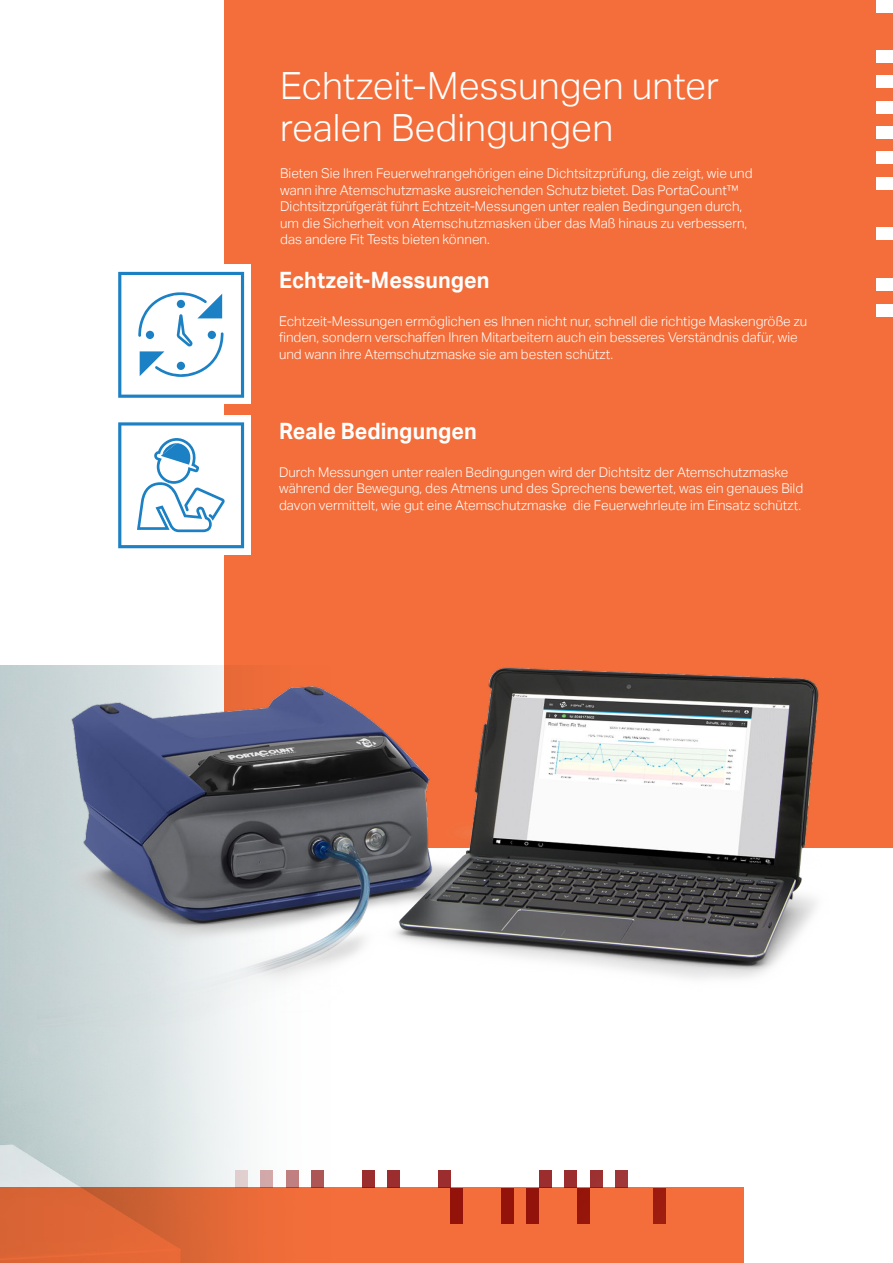
<style>
.page{position:relative;width:893px;height:1263px;background:#fff}
.page>*{position:absolute;margin:0;border:0;box-sizing:border-box;transform-origin:0 0}
.t1{font:300 37.5px/42px "Aktiv Grotesk";color:#fff}
.t2{font:700 22.5px "Aktiv Grotesk";letter-spacing:.005em;color:#fff;scale:.95 1}
.t3{font:300 13.5px/16.5px "Aktiv Grotesk";color:#fff}
</style>
<div class="page">
<div style="left:224px;top:0;width:669px;height:847px;background:#f36e3a"></div>
<svg style="left:0;top:1187px;width:743px;height:76px;background:#ea6a37"></svg>
<div style="left:501px;top:1187px;width:13px;height:36px;background:#93130a"></div>
<div style="left:653px;top:1187px;width:13px;height:36px;background:#9d1c0f"></div>
<div style="left:527px;top:1187px;width:12px;height:36px;background:#93130a"></div>
<div style="left:577px;top:1187px;width:13px;height:36px;background:#96150b"></div>
<div style="left:451px;top:1187px;width:12px;height:36px;background:#93130a"></div>
<div style="left:615px;top:1170px;width:13px;height:17px;background:#9f3637"></div>
<div style="left:590px;top:1170px;width:12px;height:17px;background:#9b2d2e"></div>
<div style="left:564px;top:1170px;width:13px;height:17px;background:#9b2d2e"></div>
<div style="left:438px;top:1170px;width:13px;height:17px;background:#9b2d2e"></div>
<div style="left:387px;top:1170px;width:13px;height:17px;background:#9b2d2e"></div>
<div style="left:539px;top:1170px;width:13px;height:17px;background:#9b2d2e"></div>
<div style="left:362px;top:1170px;width:13px;height:17px;background:#9b2d2e"></div>
<div style="left:311px;top:1170px;width:13px;height:17px;background:#ad5656"></div>
<div style="left:286px;top:1170px;width:13px;height:17px;background:#c07f80"></div>
<div style="left:260px;top:1170px;width:13px;height:17px;background:#d2a8a9"></div>
<div style="left:235px;top:1170px;width:13px;height:17px;background:#e1cfcf"></div>
<div style="left:876px;top:50px;width:17px;height:13px;background:#fff"></div>
<div style="left:876px;top:75px;width:17px;height:13px;background:#fff"></div>
<div style="left:876px;top:101px;width:17px;height:12px;background:#fff"></div>
<div style="left:876px;top:126px;width:17px;height:13px;background:#fff"></div>
<div style="left:876px;top:151px;width:17px;height:13px;background:#fff"></div>
<div style="left:876px;top:0;width:17px;height:12px;background:#fff"></div>
<div style="left:876px;top:177px;width:17px;height:13px;background:#fff"></div>
<div style="left:876px;top:227px;width:17px;height:13px;background:#fff"></div>
<div style="left:876px;top:278px;width:17px;height:13px;background:#fff"></div>
<div style="left:876px;top:304px;width:17px;height:12px;background:#fff"></div>
<img style="left:0;top:665px;width:893px;height:361px">
<div style="left:112px;top:265px;width:138px;height:139px;background:#fff"></div>
<svg style="left:118px;top:272px;width:126px;height:126px"></svg>
<div style="left:112px;top:415px;width:138px;height:139px;background:#fff"></div>
<svg style="left:118px;top:422px;width:126px;height:126px"></svg>
<h1 class="t1" style="left:280px;top:65px;width:440px">Echtzeit-Messungen unter realen Bedingungen</h1>
<p class="t3" style="left:280px;top:165px;width:474px">Bieten Sie Ihren Feuerwehrangehörigen eine Dichtsitzprüfung, die zeigt, wie und wann ihre Atemschutzmaske ausreichenden Schutz bietet. Das PortaCount™ Dichtsitzprüfgerät führt Echtzeit-Messungen unter realen Bedingungen durch, um die Sicherheit von Atemschutzmasken über das Maß hinaus zu verbessern, das andere Fit Tests bieten können.</p>
<h2 class="t2" style="left:279px;top:267px;width:223px">Echtzeit-Messungen</h2>
<p class="t3" style="left:279px;top:313px;width:530px">Echtzeit-Messungen ermöglichen es Ihnen nicht nur, schnell die richtige Maskengröße zu finden, sondern verschaffen Ihren Mitarbeitern auch ein besseres Verständnis dafür, wie und wann ihre Atemschutzmaske sie am besten schützt.</p>
<h2 class="t2" style="left:279px;top:418px;width:210px">Reale Bedingungen</h2>
<p class="t3" style="left:279px;top:464px;width:526px">Durch Messungen unter realen Bedingungen wird der Dichtsitz der Atemschutzmaske während der Bewegung, des Atmens und des Sprechens bewertet, was ein genaues Bild davon vermittelt, wie gut eine Atemschutzmaske die Feuerwehrleute im Einsatz schützt.</p>
</div>
